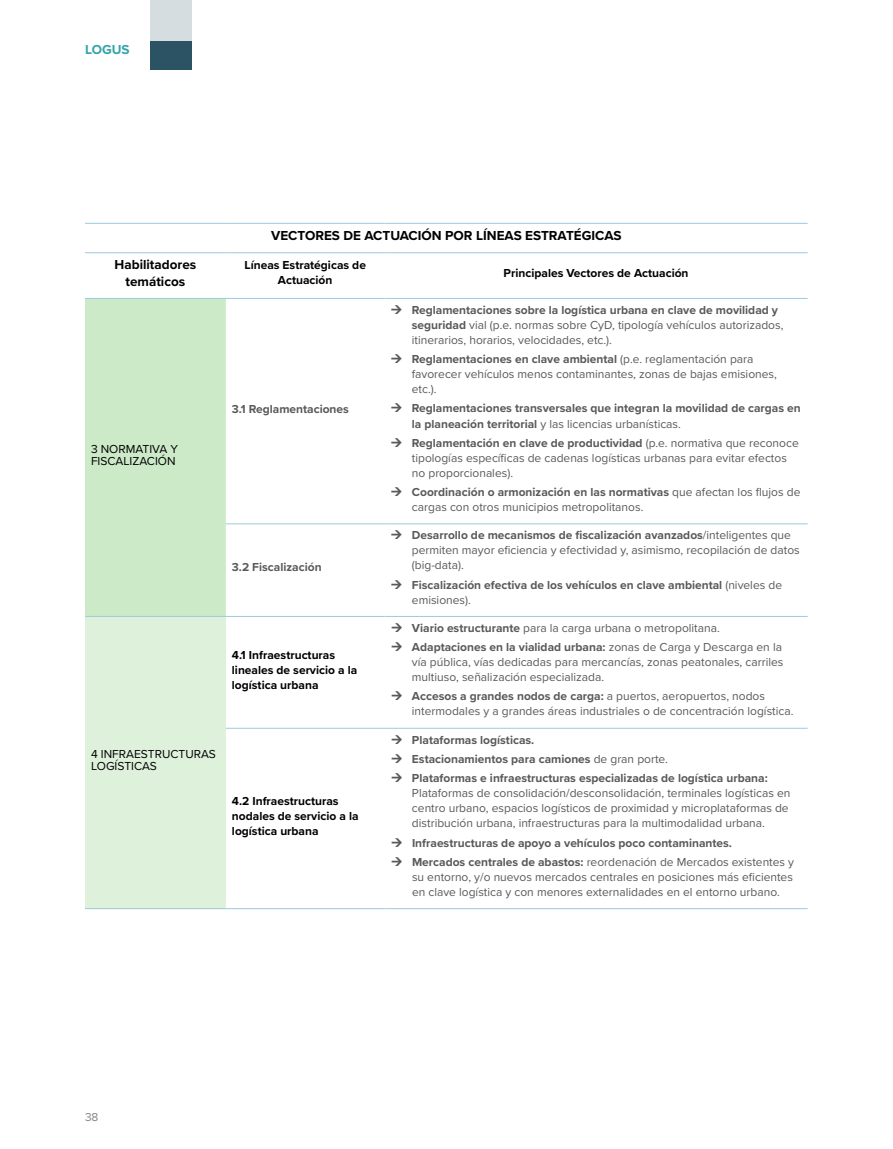
<style>
.page{position:relative;width:893px;height:1149px;background:#fff}
.page>*{position:absolute;margin:0;border:0;box-sizing:border-box;transform-origin:0 0}
.t1{font:700 13.5px/16.2px "Proxima Nova";color:#000;text-align:center}
.t2{font:700 13.5px "Proxima Nova";color:#35a4ab}
.t3{font:12px/15px "Proxima Nova";color:#58595b}
.t4{font:700 12px/19.2px "Proxima Nova";color:#58595b}
.t5{font:700 12px/15px "Proxima Nova";color:#000}
.t6{font:12px/12px "Proxima Nova";color:#000}
.t7{font:11.85px "Proxima Nova";color:#808285}
.s1{font-weight:700}
.s2{font-weight:400}
</style>
<div class="page">
<div style="left:150px;top:40px;width:41px;height:30px;background:#2c5364"></div>
<div style="left:150px;top:0;width:41px;height:40px;background:#d5dde0"></div>
<div style="left:85px;top:298px;width:141px;height:318px;background:#cceac8"></div>
<div style="left:85px;top:616px;width:141px;height:292px;background:#ddf1db"></div>
<hr style="left:85px;top:223px;width:141px;height:1px;background:#9acbde">
<hr style="left:226px;top:223px;width:159px;height:1px;background:#9acbde">
<hr style="left:385px;top:223px;width:423px;height:1px;background:#9acbde">
<hr style="left:85px;top:252px;width:141px;height:1px;background:#9acbde">
<hr style="left:226px;top:252px;width:159px;height:1px;background:#9acbde">
<hr style="left:385px;top:252px;width:423px;height:1px;background:#9acbde">
<hr style="left:85px;top:298px;width:141px;height:1px;background:#9acbde">
<hr style="left:226px;top:298px;width:159px;height:1px;background:#9acbde">
<hr style="left:385px;top:298px;width:423px;height:1px;background:#9acbde">
<hr style="left:226px;top:523px;width:159px;height:1px;background:#9acbde">
<hr style="left:385px;top:523px;width:423px;height:1px;background:#9acbde">
<hr style="left:226px;top:727px;width:159px;height:1px;background:#9acbde">
<hr style="left:385px;top:727px;width:423px;height:1px;background:#9acbde">
<hr style="left:85px;top:908px;width:141px;height:1px;background:#9acbde">
<hr style="left:226px;top:908px;width:159px;height:1px;background:#9acbde">
<hr style="left:385px;top:908px;width:423px;height:1px;background:#9acbde">
<hr style="left:85px;top:616px;width:141px;height:1px;background:#9acbde">
<hr style="left:226px;top:616px;width:159px;height:1px;background:#9acbde">
<hr style="left:385px;top:616px;width:423px;height:1px;background:#9acbde">
<p class="t2" style="left:85px;top:39px;width:46px">LOGUS</p>
<p class="t1" style="left:271px;top:227px;width:352px">VECTORES DE ACTUACIÓN POR LÍNEAS ESTRATÉGICAS</p>
<p class="t1" style="left:115px;top:256px;width:83px">Habilitadores temáticos</p>
<p class="t5" style="left:244px;top:257px;width:123px;text-align:center">Líneas Estratégicas de<br>Actuación</p>
<p class="t5" style="left:504px;top:265px;width:186px">Principales Vectores de Actuación</p>
<p class="t6" style="left:91px;top:442px;width:89px">3 NORMATIVA Y<br>FISCALIZACIÓN</p>
<p class="t4" style="left:232px;top:398px;width:119px">3.1 Reglamentaciones</p>
<p class="t4" style="left:232px;top:557px;width:91px">3.2 Fiscalización</p>
<p class="t5" style="left:232px;top:646px;width:127px">4.1 Infraestructuras lineales de servicio a la logística urbana</p>
<p class="t6" style="left:91px;top:747px;width:126px">4 INFRAESTRUCTURAS<br>LOGÍSTICAS</p>
<p class="t5" style="left:232px;top:792px;width:128px">4.2 Infraestructuras nodales de servicio a la logística urbana</p>
<p class="t3" style="left:412px;top:302px;width:373px"><span class="s1">Reglamentaciones sobre la logística urbana en clave de movilidad y seguridad</span> vial (p.e. normas sobre CyD, tipología vehículos autorizados, itinerarios, horarios, velocidades, etc.).</p>
<p class="t3" style="left:412px;top:351px;width:367px"><span class="s1">Reglamentaciones en clave ambiental</span> (p.e. reglamentación para favorecer vehículos menos contaminantes, zonas de bajas emisiones, etc.).</p>
<p class="t4" style="left:412px;top:400px;width:390px;line-height:15px">Reglamentaciones transversales que integran la movilidad de cargas en la planeación territorial <span class="s2">y las licencias urbanísticas.</span></p>
<p class="t3" style="left:412px;top:434px;width:388px"><span class="s1">Reglamentación en clave de productividad</span> (p.e. normativa que reconoce tipologías específicas de cadenas logísticas urbanas para evitar efectos no proporcionales).</p>
<p class="t3" style="left:412px;top:484px;width:390px"><span class="s1">Coordinación o armonización en las normativas</span> que afectan los flujos de cargas con otros municipios metropolitanos.</p>
<p class="t3" style="left:412px;top:527px;width:389px"><span class="s1">Desarrollo de mecanismos de fiscalización avanzados</span>/inteligentes que permiten mayor eficiencia y efectividad y, asimismo, recopilación de datos (big-data).</p>
<p class="t4" style="left:412px;top:576px;width:372px;line-height:15px">Fiscalización efectiva de los vehículos en clave ambiental <span class="s2">(niveles de emisiones).</span></p>
<p class="t3" style="left:412px;top:617px;width:372px;line-height:19.2px"><span class="s1">Viario estructurante</span> para la carga urbana o metropolitana.<br><span class="s1">Adaptaciones en la vialidad urbana:</span> zonas de Carga y Descarga en la</p>
<p class="t3" style="left:412px;top:654px;width:373px">vía pública, vías dedicadas para mercancías, zonas peatonales, carriles multiuso, señalización especializada.</p>
<p class="t3" style="left:412px;top:688px;width:383px"><span class="s1">Accesos a grandes nodos de carga:</span> a puertos, aeropuertos, nodos intermodales y a grandes áreas industriales o de concentración logística.</p>
<p class="t4" style="left:412px;top:729px;width:357px">Plataformas logísticas.<br>Estacionamientos para camiones <span class="s2">de gran porte.<br></span>Plataformas e infraestructuras especializadas de logística urbana:</p>
<p class="t3" style="left:412px;top:785px;width:380px">Plataformas de consolidación/desconsolidación, terminales logísticas en centro urbano, espacios logísticos de proximidad y microplataformas de distribución urbana, infraestructuras para la multimodalidad urbana.</p>
<p class="t4" style="left:412px;top:832px;width:384px">Infraestructuras de apoyo a vehículos poco contaminantes.<br>Mercados centrales de abastos: <span class="s2">reordenación de Mercados existentes y</span></p>
<p class="t3" style="left:412px;top:868px;width:382px">su entorno, y/o nuevos mercados centrales en posiciones más eficientes en clave logística y con menores externalidades en el entorno urbano.</p>
<p class="t7" style="left:85px;top:1107px;width:15px">38</p>
</div>
